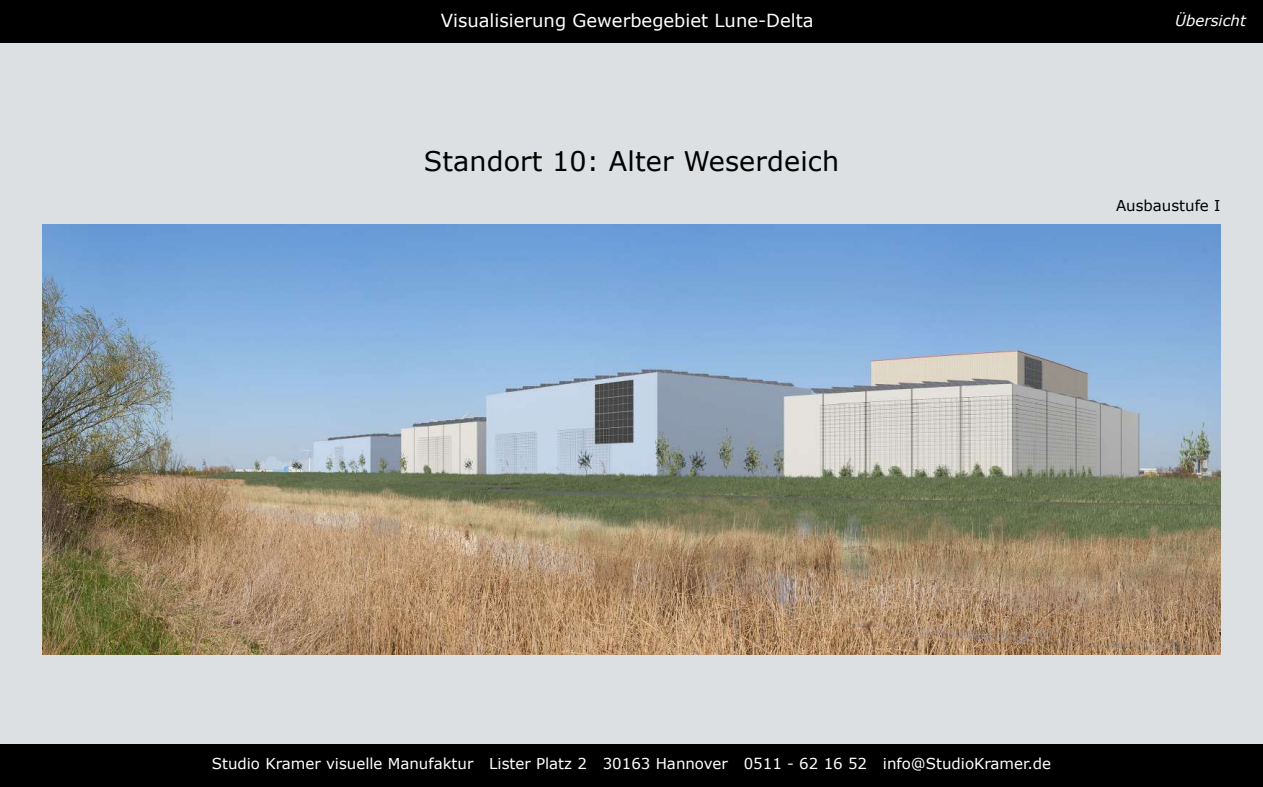
<style>
.page{position:relative;width:1263px;height:787px;background:#dde0e2}
.page>*{position:absolute;margin:0;border:0;box-sizing:border-box;transform-origin:0 0}
.t1{font:27px "Verdana";letter-spacing:.005em;color:#000}
.t2{font:18px "Verdana";color:#fff}
.t3{font:15px "Verdana";color:#fff}
.t4{font:15px "Verdana";color:#000}
.t5{font:italic 15px "Verdana";color:#fff}
</style>
<div class="page">
<div style="left:0;top:0;width:1263px;height:43px;background:#000"></div>
<div style="left:0;top:744px;width:1263px;height:43px;background:#000"></div>
<img style="left:43px;top:224px;width:1177px;height:430px">
<p class="t2" style="left:441px;top:8px;width:374px">Visualisierung Gewerbegebiet Lune-Delta</p>
<h1 class="t1" style="left:424px;top:142px;width:417px">Standort 10: Alter Weserdeich</h1>
<p class="t5" style="left:1175px;top:11px;width:72px">Übersicht</p>
<p class="t4" style="left:1116px;top:196px;width:106px">Ausbaustufe I</p>
<p class="t3" style="left:212px;top:753px;width:841px">Studio Kramer visuelle Manufaktur Lister Platz 2 30163 Hannover 0511 - 62 16 52 info@StudioKramer.de</p>
</div>
